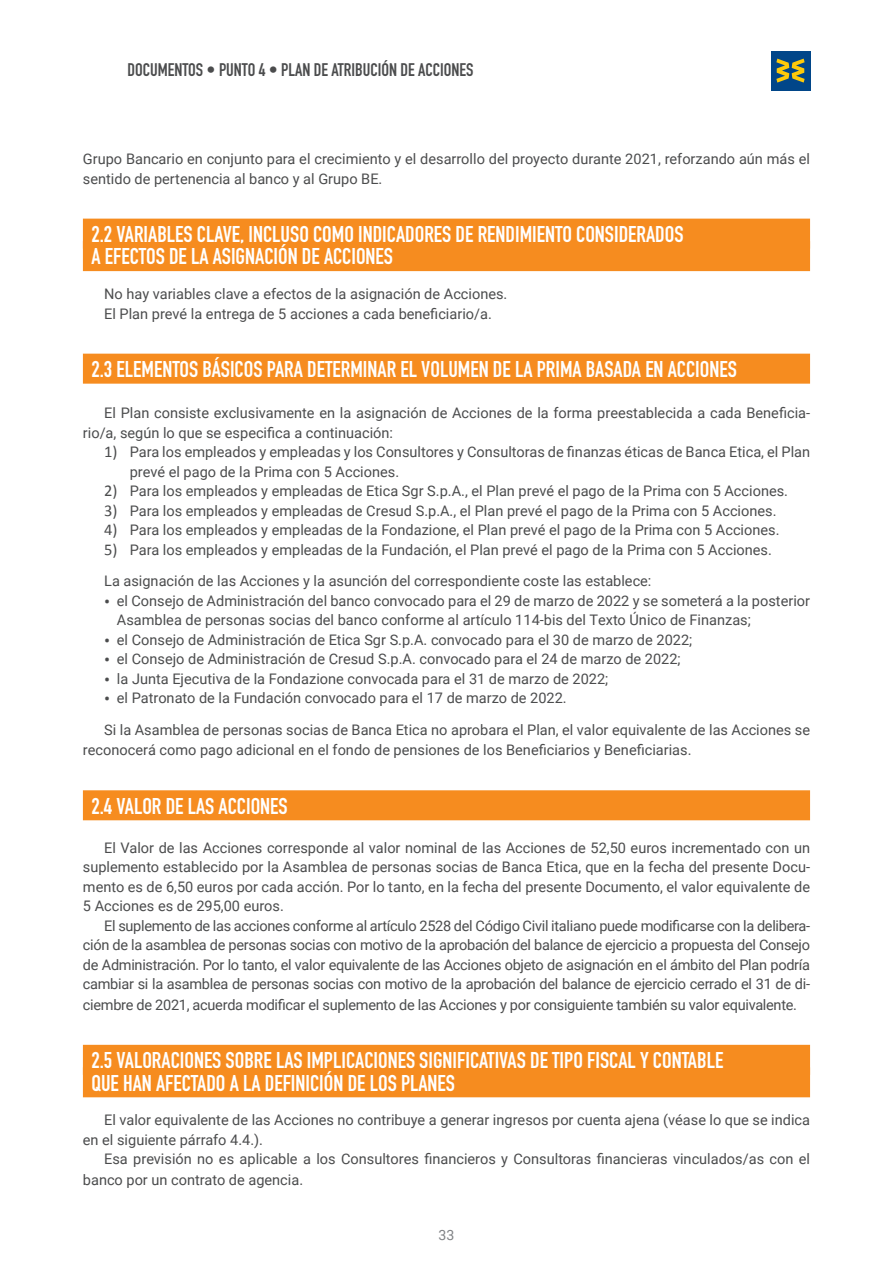
<style>
.page{position:relative;width:893px;height:1263px;background:#fff}
.page>*{position:absolute;margin:0;border:0;box-sizing:border-box;transform-origin:0 0}
.t1{font:22.5px/22.5px "DIN Engschrift Std";color:#fff}
.t2{font:18px "DIN Engschrift Std";color:#4b4c4d}
.t3{font:14.55px/19.5px "Roboto";color:#4b4c4d}
.t4{font:14.1px "Roboto";color:#808285}
.s1{font-family:"Calibri";font-size:16.5px}
.s2{font-size:18px}
</style>
<div class="page">
<div style="left:771px;top:51px;width:39px;height:39px;background:#014689"></div>
<svg style="left:776px;top:59px;width:29px;height:24px"></svg>
<div style="left:83px;top:219px;width:727px;height:30px;background:#f68c1f"></div>
<div style="left:83px;top:241px;width:727px;height:30px;background:#f68c1f"></div>
<div style="left:83px;top:354px;width:727px;height:30px;background:#f68c1f"></div>
<div style="left:83px;top:790px;width:727px;height:30px;background:#f68c1f"></div>
<div style="left:83px;top:1045px;width:727px;height:30px;background:#f68c1f"></div>
<div style="left:83px;top:1067px;width:727px;height:30px;background:#f68c1f"></div>
<p class="t2" style="left:128px;top:59px;width:347px">DOCUMENTOS • PUNTO 4 • PLAN DE ATRIBUCIÓN DE ACCIONES</p>
<p class="t3" style="left:83px;top:149px;width:729px">Grupo Bancario en conjunto para el crecimiento y el desarrollo del proyecto durante 2021, reforzando aún más el sentido de pertenencia al banco y al Grupo BE.</p>
<h1 class="t1" style="left:91px;top:223px;width:594px">2.2 VARIABLES CLAVE, INCLUSO COMO INDICADORES DE RENDIMIENTO CONSIDERADOS<br>A EFECTOS DE LA ASIGNACIÓN DE ACCIONES</h1>
<p class="t3" style="left:104px;top:284px;width:405px">No hay variables clave a efectos de la asignación de Acciones.<br>El Plan prevé la entrega de 5 acciones a cada beneficiario/a.</p>
<h1 class="t1" style="left:91px;top:358px;width:647px">2.3 ELEMENTOS BÁSICOS PARA DETERMINAR EL VOLUMEN DE LA PRIMA BASADA EN ACCIONES</h1>
<p class="t3" style="left:83px;top:403px;width:729px;text-indent:21px">El Plan consiste exclusivamente en la asignación de Acciones de la forma preestablecida a cada Beneficia&shy;rio/a, según lo que se especifica a continuación:</p>
<p class="t3" style="left:130px;top:442px;width:682px;text-indent:-26px"><span class="s1">1)</span> Para los empleados y empleadas y los Consultores y Consultoras de finanzas éticas de Banca Etica, el Plan prevé el pago de la Prima con 5 Acciones.</p>
<p class="t3" style="left:104px;top:481px;width:685px"><span class="s1">2)</span> Para los empleados y empleadas de Etica Sgr S.p.A., el Plan prevé el pago de la Prima con 5 Acciones.</p>
<p class="t3" style="left:104px;top:500px;width:674px"><span class="s1">3)</span> Para los empleados y empleadas de Cresud S.p.A., el Plan prevé el pago de la Prima con 5 Acciones.</p>
<p class="t3" style="left:104px;top:520px;width:677px"><span class="s1">4)</span> Para los empleados y empleadas de la Fondazione, el Plan prevé el pago de la Prima con 5 Acciones.</p>
<p class="t3" style="left:104px;top:533px;width:669px;line-height:31.5px"><span class="s1">5)</span> Para los empleados y empleadas de la Fundación, el Plan prevé el pago de la Prima con 5 Acciones.<br>La asignación de las Acciones y la asunción del correspondiente coste las establece:</p>
<p class="t3" style="left:117px;top:590px;width:695px;text-indent:-13px"><span class="s2">•</span> el Consejo de Administración del banco convocado para el 29 de marzo de 2022 y se someterá a la posterior<br>Asamblea de personas socias del banco conforme al artículo 114-bis del Texto Único de Finanzas;</p>
<p class="t3" style="left:104px;top:629px;width:590px"><span class="s2">•</span> el Consejo de Administración de Etica Sgr S.p.A. convocado para el 30 de marzo de 2022;</p>
<p class="t3" style="left:104px;top:649px;width:578px"><span class="s2">•</span> el Consejo de Administración de Cresud S.p.A. convocado para el 24 de marzo de 2022;</p>
<p class="t3" style="left:104px;top:668px;width:506px"><span class="s2">•</span> la Junta Ejecutiva de la Fondazione convocada para el 31 de marzo de 2022;</p>
<p class="t3" style="left:104px;top:682px;width:707px;line-height:31.5px"><span class="s2">•</span> el Patronato de la Fundación convocado para el 17 de marzo de 2022.<br>Si la Asamblea de personas socias de Banca Etica no aprobara el Plan, el valor equivalente de las Acciones se</p>
<p class="t3" style="left:83px;top:740px;width:610px">reconocerá como pago adicional en el fondo de pensiones de los Beneficiarios y Beneficiarias.</p>
<h1 class="t1" style="left:91px;top:794px;width:198px">2.4 VALOR DE LAS ACCIONES</h1>
<p class="t3" style="left:83px;top:837px;width:729px;text-align:justify;text-indent:21px">El Valor de las Acciones corresponde al valor nominal de las Acciones de 52,50 euros incrementado con un suplemento establecido por la Asamblea de personas socias de Banca Etica, que en la fecha del presente Docu&shy;mento es de 6,50 euros por cada acción. Por lo tanto, en la fecha del presente Documento, el valor equivalente de 5 Acciones es de 295,00 euros.</p>
<p class="t3" style="left:83px;top:915px;width:729px;text-align:justify;text-indent:21px">El suplemento de las acciones conforme al artículo 2528 del Código Civil italiano puede modificarse con la delibera&shy;ción de la asamblea de personas socias con motivo de la aprobación del balance de ejercicio a propuesta del Consejo de Administración. Por lo tanto, el valor equivalente de las Acciones objeto de asignación en el ámbito del Plan podría cambiar si la asamblea de personas socias con motivo de la aprobación del balance de ejercicio cerrado el 31 de di&shy;ciembre de 2021, acuerda modificar el suplemento de las Acciones y por consiguiente también su valor equivalente.</p>
<h1 class="t1" style="left:91px;top:1049px;width:633px">2.5 VALORACIONES SOBRE LAS IMPLICACIONES SIGNIFICATIVAS DE TIPO FISCAL Y CONTABLE<br>QUE HAN AFECTADO A LA DEFINICIÓN DE LOS PLANES</h1>
<p class="t3" style="left:83px;top:1110px;width:729px;text-indent:21px">El valor equivalente de las Acciones no contribuye a generar ingresos por cuenta ajena (véase lo que se indica en el siguiente párrafo 4.4.).</p>
<p class="t3" style="left:83px;top:1148px;width:729px;line-height:20.7px;text-indent:21px">Esa previsión no es aplicable a los Consultores financieros y Consultoras financieras vinculados/as con el banco por un contrato de agencia.</p>
<p class="t4" style="left:439px;top:1224px;width:17px">33</p>
</div>
